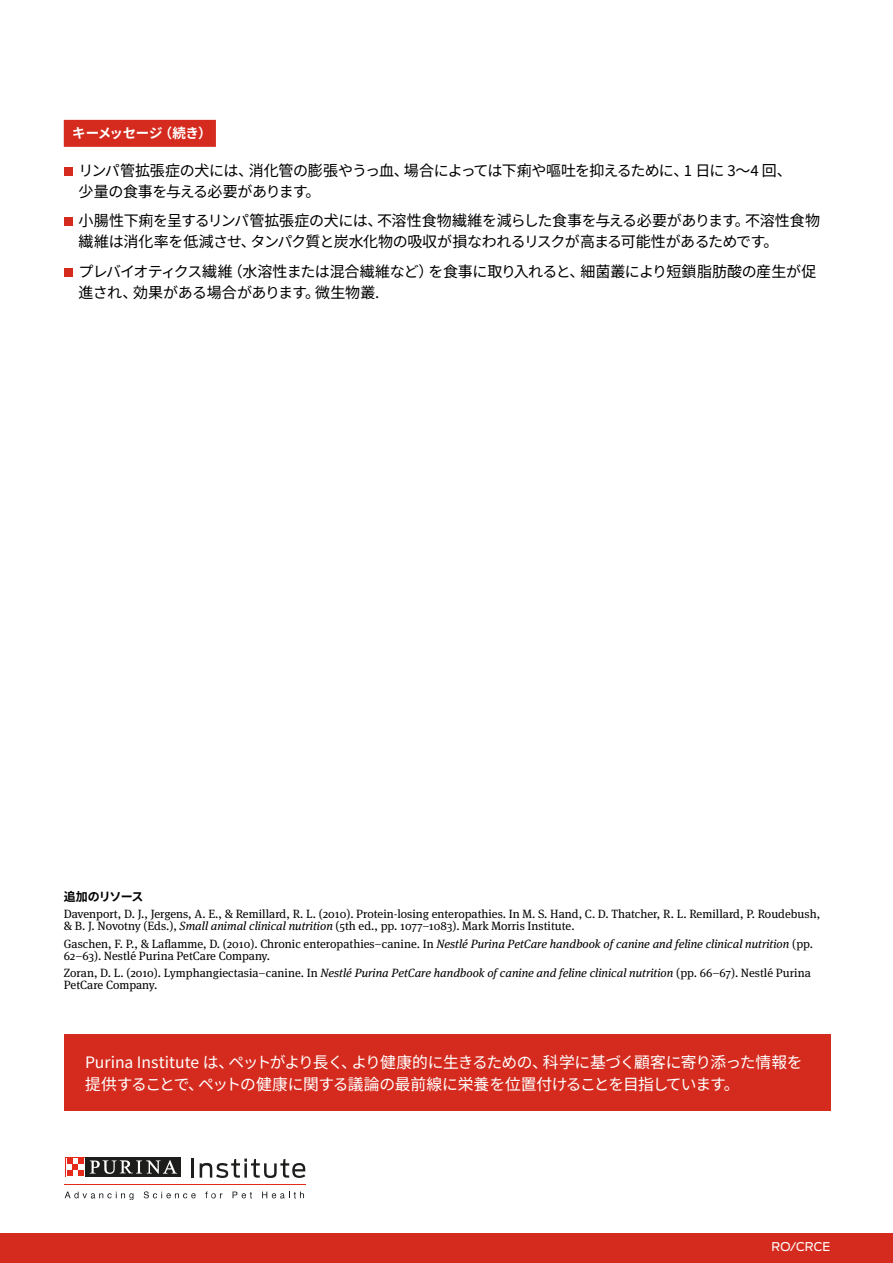
<style>
.page{position:relative;width:893px;height:1263px;background:#fff}
.page>*{position:absolute;margin:0;border:0;box-sizing:border-box;transform-origin:0 0}
.t1{font:15.75px/21.8px "Noto Sans JP";letter-spacing:-.025em;color:#fff}
.t2{font:15px/21px "Noto Sans JP";letter-spacing:-.025em;color:#000}
.t3{font:700 13.5px "Noto Sans JP";letter-spacing:-.02em;color:#fff}
.t4{font:12px/12px "Meta Serif Pro";color:#000}
.t5{font:700 12px "Noto Sans JP";letter-spacing:-.075em;color:#000}
.t6{font:12px "Antenna";color:#fff}
.s1{font-style:italic}
</style>
<div class="page">
<div style="left:0;top:1233px;width:893px;height:30px;background:#d52b1e"></div>
<hr style="left:65px;top:1184px;width:241px;height:1px;background:#e52a1b">
<svg style="left:192px;top:1158px;width:2px;height:19px"></svg>
<svg style="left:200px;top:1158px;width:105px;height:20px"></svg>
<svg style="left:65px;top:1191px;width:68px;height:9px"></svg>
<svg style="left:144px;top:1191px;width:52px;height:7px"></svg>
<svg style="left:205px;top:1191px;width:17px;height:7px"></svg>
<svg style="left:233px;top:1191px;width:19px;height:7px"></svg>
<svg style="left:262px;top:1191px;width:42px;height:7px"></svg>
<div style="left:65px;top:1157px;width:21px;height:20px;background:#1d1d1b"></div>
<svg style="left:65px;top:1157px;width:20px;height:20px"></svg>
<div style="left:86px;top:1157px;width:95px;height:20px;background:#1d1d1b"></div>
<svg style="left:90px;top:1160px;width:87px;height:14px"></svg>
<svg style="left:66px;top:1158px;width:18px;height:18px"></svg>
<svg style="left:67px;top:1158px;width:17px;height:17px"></svg>
<div style="left:64px;top:1034px;width:766px;height:77px;background:#d52b1e"></div>
<div style="left:64px;top:120px;width:152px;height:27px;background:#d52b1e"></div>
<div style="left:64px;top:167px;width:8px;height:9px;background:#d52b1e"></div>
<div style="left:64px;top:218px;width:8px;height:8px;background:#d52b1e"></div>
<div style="left:64px;top:268px;width:8px;height:9px;background:#d52b1e"></div>
<p class="t3" style="left:72px;top:126px;width:141px">キーメッセージ（続き）</p>
<p class="t2" style="left:79px;top:160px;width:715px">リンパ管拡張症の犬には、消化管の膨張やうっ血、場合によっては下痢や嘔吐を抑えるために、1 日に 3～4 回、少量の食事を与える必要があります。</p>
<p class="t2" style="left:79px;top:210px;width:743px">小腸性下痢を呈するリンパ管拡張症の犬には、不溶性食物繊維を減らした食事を与える必要があります。不溶性食物繊維は消化率を低減させ、タンパク質と炭水化物の吸収が損なわれるリスクが高まる可能性があるためです。</p>
<p class="t2" style="left:79px;top:261px;width:739px">プレバイオティクス繊維（水溶性または混合繊維など）を食事に取り入れると、細菌叢により短鎖脂肪酸の産生が促進され、効果がある場合があります。微生物叢.</p>
<p class="t5" style="left:64px;top:890px;width:81px">追加のリソース</p>
<p class="t4" style="left:64px;top:908px;width:758px">Davenport, D. J., Jergens, A. E., &amp; Remillard, R. L. (2010). Protein-losing enteropathies. In M. S. Hand, C. D. Thatcher, R. L. Remillard, P. Roudebush, &amp; B. J. Novotny (Eds.), <span class="s1">Small animal clinical nutrition</span> (5th ed., pp. 1077–1083). Mark Morris Institute.</p>
<p class="t4" style="left:64px;top:937px;width:751px">Gaschen, F. P., &amp; Laflamme, D. (2010). Chronic enteropathies–canine. In <span class="s1">Nestlé Purina PetCare handbook of canine and feline clinical nutrition</span> (pp.<br>62–63). Nestlé Purina PetCare Company.</p>
<p class="t4" style="left:64px;top:966px;width:748px">Zoran, D. L. (2010). Lymphangiectasia–canine. In <span class="s1">Nestlé Purina PetCare handbook of canine and feline clinical nutrition</span> (pp. 66–67). Nestlé Purina<br>PetCare Company.</p>
<h1 class="t1" style="left:85px;top:1051px;width:719px">Purina Institute は、ペットがより長く、より健康的に生きるための、科学に基づく顧客に寄り添った情報を提供することで、ペットの健康に関する議論の最前線に栄養を位置付けることを目指しています。</h1>
<p class="t6" style="left:771px;top:1239px;width:60px">RO/CRCE</p>
</div>
